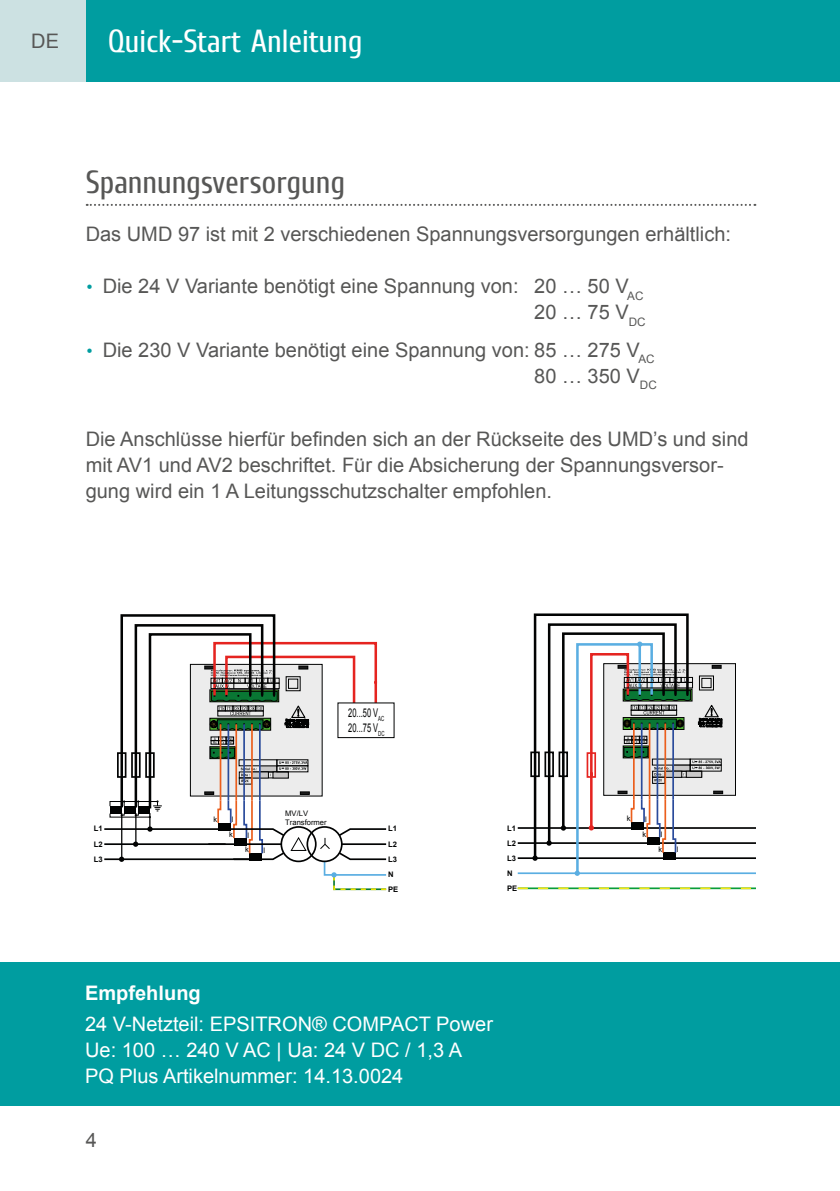
<style>
.page{position:relative;width:840px;height:1191px;background:#fff}
.page>*{position:absolute;margin:0;border:0;box-sizing:border-box;transform-origin:0 0}
.t1{font:32px "Cuprum";color:#fff}
.t2{font:32px "Cuprum";color:#575756}
.t3{font:20px/26px "Arial";color:#575756;text-align:right}
.t4{font:20px/26px "Arial";color:#fff}
.t5{font:700 20px "Arial";color:#fff}
.t6{font:12px/15px "Arial";color:#010202;scale:.62 1}
.t7{font:7.6px/15px "Arial";color:#010202;text-align:center}
.t8{font:700 7.6px/15.2px "Arial";color:#010202}
.s1{font-family:"Rubik";color:#009da0}
</style>
<div class="page">
<hr style="left:839px;top:0;width:1px;height:81px;background:#009da0">
<div style="left:0;top:0;width:839px;height:81px;background:#009da0"></div>
<div style="left:0;top:0;width:85px;height:81px;background:#cce1e2"></div>
<svg style="left:87px;top:204px;width:668px;height:2px"></svg>
<div style="left:0;top:962px;width:839px;height:144px;background:#009da0"></div>
<svg style="left:104px;top:614px;width:283px;height:277px"></svg>
<div style="left:337px;top:702px;width:57px;height:36px;border:1px solid #010202"></div>
<img style="left:517px;top:663px;width:237px;height:227px">
<div style="left:603px;top:663px;width:132px;height:132px;background:#ececec"></div>
<hr style="left:517px;top:827px;width:237px;height:2px;background:#010202">
<hr style="left:517px;top:842px;width:237px;height:2px;background:#010202">
<hr style="left:517px;top:857px;width:237px;height:2px;background:#010202">
<hr style="left:517px;top:872px;width:237px;height:2px;background:#5aaee2">
<svg style="left:517px;top:887px;width:237px;height:2px"></svg>
<div style="left:530px;top:751px;width:9px;height:26px;border:2px solid #010202"></div>
<svg style="left:532px;top:613px;width:190px;height:263px"></svg>
<p class="t3" style="left:31px;top:28px;width:29px">DE</p>
<h1 class="t1" style="left:108px;top:22px;width:256px">Quick-Start Anleitung</h1>
<h1 class="t2" style="left:86px;top:163px;width:261px">Spannungsversorgung</h1>
<p class="t3" style="left:86px;top:221px;width:646px">Das UMD 97 ist mit 2 verschiedenen Spannungsversorgungen erhältlich:</p>
<p class="t3" style="left:86px;top:273px;width:561px"><span class="s1">•</span> Die 24 V Variante benötigt eine Spannung von: 20 … 50 V<sub>AC<br></sub>20 … 75 V<sub>DC</sub></p>
<p class="t3" style="left:86px;top:337px;width:572px"><span class="s1">•</span> Die 230 V Variante benötigt eine Spannung von: 85 … 275 V<sub>AC<br></sub>80 … 350 V<sub>DC</sub></p>
<p class="t3" style="left:86px;top:426px;width:664px;text-align:left">Die Anschlüsse hierfür befinden sich an der Rückseite des UMD’s und sind mit AV1 und AV2 beschriftet. Für die Absicherung der Spannungsversor&shy;gung wird ein 1 A Leitungsschutzschalter empfohlen.</p>
<p class="t8" style="left:94px;top:821px;width:10px;text-align:justify">L1<br>L2<br>L3</p>
<p class="t6" style="left:348px;top:705px;width:60px">20...50 V<sub>AC<br></sub>20...75 V<sub>DC</sub></p>
<p class="t7" style="left:213px;top:812px;width:5px">k</p>
<p class="t7" style="left:229px;top:812px;width:6px">l k</p>
<p class="t7" style="left:245px;top:827px;width:6px">l k</p>
<p class="t7" style="left:263px;top:842px;width:3px">l</p>
<p class="t7" style="left:285px;top:808px;width:43px;line-height:9.4px;text-align:left">MV/LV<br>Transformer</p>
<p class="t8" style="left:388px;top:821px;width:12px">L1<br>L2<br>L3<br>N<br>PE</p>
<p class="t8" style="left:506px;top:820px;width:12px">L1<br>L2<br>L3<br>N<br>PE</p>
<p class="t5" style="left:85px;top:979px;width:117px">Empfehlung</p>
<p class="t4" style="left:85px;top:1011px;width:409px">24 V-Netzteil: EPSITRON® COMPACT Power<br>Ue: 100 … 240 V AC | Ua: 24 V DC / 1,3 A<br>PQ Plus Artikelnummer: 14.13.0024</p>
<p class="t3" style="left:86px;top:1127px;width:13px">4</p>
<p class="t7" style="left:626px;top:811px;width:5px">k</p>
<p class="t7" style="left:642px;top:811px;width:6px">l k</p>
<p class="t7" style="left:658px;top:826px;width:6px">l k</p>
<p class="t7" style="left:676px;top:842px;width:3px">l</p>
</div>
